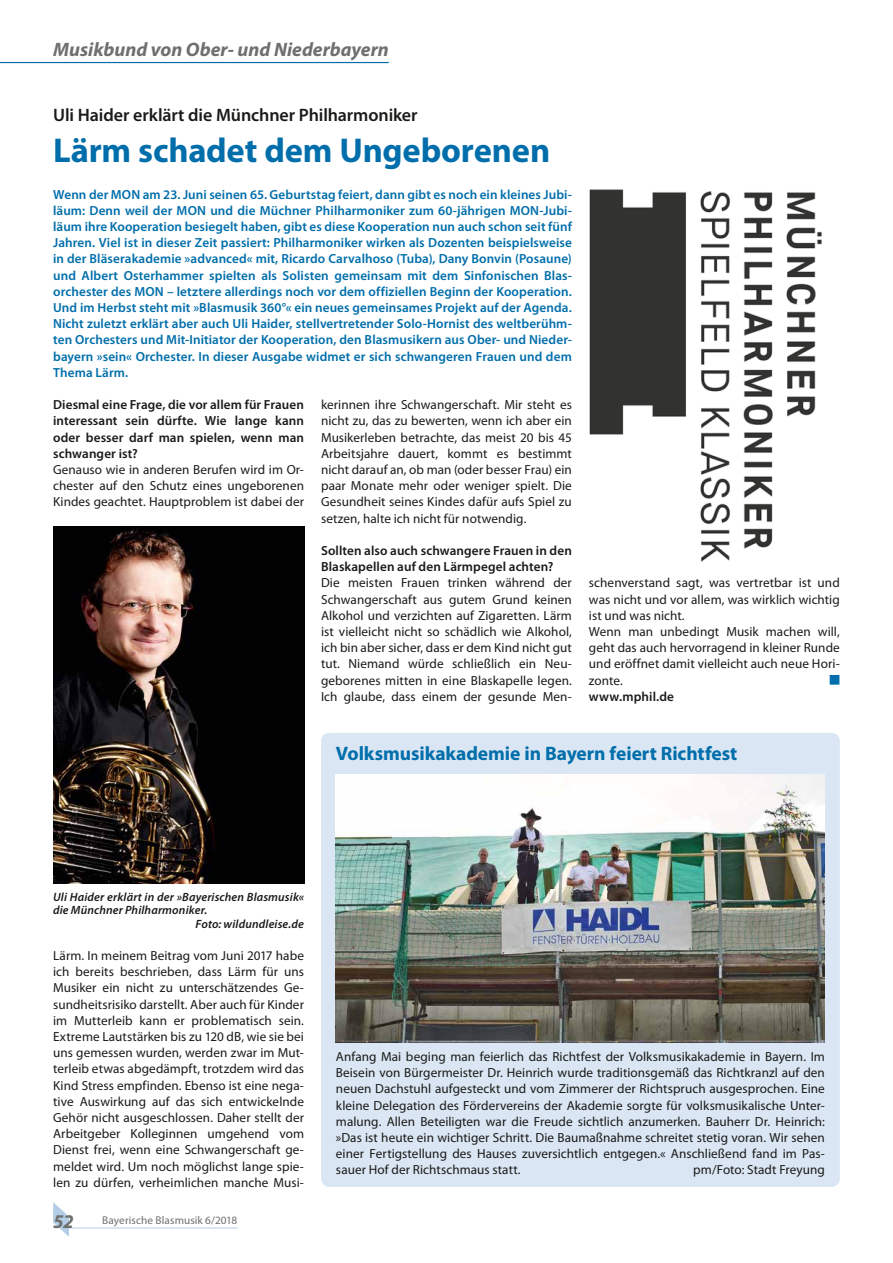
<style>
.page{position:relative;width:893px;height:1263px;background:#fff}
.page>*{position:absolute;margin:0;border:0;box-sizing:border-box;transform-origin:0 0}
.t1{font:700 34.5px "Myriad Pro";letter-spacing:-.005em;color:#006eab}
.t2{font:700 19.5px "Myriad Pro";letter-spacing:-.005em;color:#006eab}
.t3{font:italic 700 19.5px "Myriad Pro";color:#6f6f6e}
.t4{font:600 18px "Myriad Pro";letter-spacing:-.005em;color:#1a1a18}
.t5{font:13.2px/16.2px "Myriad Pro";letter-spacing:.005em;color:#1a1a18;text-align:justify}
.t6{font:600 13.2px/16.2px "Myriad Pro";letter-spacing:.005em;color:#006eab;text-align:justify}
.t7{font:600 13.2px/16.2px "Myriad Pro";letter-spacing:.005em;color:#1a1a18}
.t8{font:italic 600 12px "Myriad Pro";letter-spacing:.015em;color:#1a1a18}
.t9{font:11.25px "Myriad Pro";letter-spacing:.005em;color:#6f6f6e}
.t10{font:10.5px "Zapf Dingbats IT Cby BT";color:#006eab}
</style>
<div class="page">
<hr style="left:66px;top:1227px;width:171px;height:1px;background:#b4cde7">
<svg style="left:53px;top:1202px;width:16px;height:35px"></svg>
<hr style="left:0;top:62px;width:389px;height:1px;background:#006eab">
<img style="left:53px;top:526px;width:251px;height:357px">
<img style="left:589px;top:189px;width:233px;height:373px">
<div style="left:321px;top:733px;width:519px;height:454px;background:#dae6f3;border-radius:9px"></div>
<img style="left:336px;top:774px;width:489px;height:268px">
<h2 class="t3" style="left:53px;top:36px;width:337px">Musikbund von Ober- und Niederbayern</h2>
<h3 class="t4" style="left:53px;top:104px;width:366px">Uli Haider erklärt die Münchner Philharmoniker</h3>
<h1 class="t1" style="left:53px;top:128px;width:499px">Lärm schadet dem Ungeborenen</h1>
<p class="t6" style="left:53px;top:186px;width:520px">Wenn der MON am 23. Juni seinen 65. Geburtstag feiert, dann gibt es noch ein kleines Jubi&shy;läum: Denn weil der MON und die Müchner Philharmoniker zum 60-jährigen MON-Jubi&shy;läum ihre Kooperation besiegelt haben, gibt es diese Kooperation nun auch schon seit fünf Jahren. Viel ist in dieser Zeit passiert: Philharmoniker wirken als Dozenten beispielsweise in der Bläserakademie »advanced« mit, Ricardo Carvalhoso (Tuba), Dany Bonvin (Posaune) und Albert Osterhammer spielten als Solisten gemeinsam mit dem Sinfonischen Blas&shy;orchester des MON – letztere allerdings noch vor dem offiziellen Beginn der Kooperation.<br>Und im Herbst steht mit »Blasmusik 360°« ein neues gemeinsames Projekt auf der Agenda.<br>Nicht zuletzt erklärt aber auch Uli Haider, stellvertretender Solo-Hornist des weltberühm&shy;ten Orchesters und Mit-Initiator der Kooperation, den Blasmusikern aus Ober- und Nieder&shy;bayern »sein« Orchester. In dieser Ausgabe widmet er sich schwangeren Frauen und dem Thema Lärm.</p>
<p class="t5" style="left:321px;top:396px;width:252px">kerinnen ihre Schwangerschaft. Mir steht es nicht zu, das zu bewerten, wenn ich aber ein Musikerleben betrachte, das meist 20 bis 45<br>Arbeitsjahre dauert, kommt es bestimmt nicht darauf an, ob man (oder besser Frau) ein paar Monate mehr oder weniger spielt. Die Gesundheit seines Kindes dafür aufs Spiel zu setzen, halte ich nicht für notwendig.</p>
<p class="t7" style="left:321px;top:542px;width:252px">Sollten also auch schwangere Frauen in den<br>Blaskapellen auf den Lärmpegel achten?</p>
<p class="t5" style="left:321px;top:575px;width:252px">Die meisten Frauen trinken während der Schwangerschaft aus gutem Grund keinen Alkohol und verzichten auf Zigaretten. Lärm ist vielleicht nicht so schädlich wie Alkohol, ich bin aber sicher, dass er dem Kind nicht gut tut. Niemand würde schließlich ein Neu&shy;geborenes mitten in eine Blaskapelle legen.<br>Ich glaube, dass einem der gesunde Men-</p>
<p class="t5" style="left:589px;top:575px;width:252px;text-align:left">schenverstand sagt, was vertretbar ist und was nicht und vor allem, was wirklich wichtig ist und was nicht.<br>Wenn man unbedingt Musik machen will, geht das auch hervorragend in kleiner Runde und eröffnet damit vielleicht auch neue Hori&shy;zonte.</p>
<p class="t7" style="left:53px;top:396px;width:252px;text-align:justify">Diesmal eine Frage, die vor allem für Frauen interessant sein dürfte. Wie lange kann oder besser darf man spielen, wenn man schwanger ist?</p>
<p class="t5" style="left:53px;top:461px;width:252px">Genauso wie in anderen Berufen wird im Or&shy;chester auf den Schutz eines ungeborenen Kindes geachtet. Hauptproblem ist dabei der</p>
<p class="t10" style="left:829px;top:675px;width:12px">■</p>
<p class="t7" style="left:589px;top:688px;width:87px">www.mphil.de</p>
<h2 class="t2" style="left:336px;top:740px;width:403px">Volksmusikakademie in Bayern feiert Richtfest</h2>
<p class="t8" style="left:53px;top:889px;width:252px">Uli Haider erklärt in der »Bayerischen Blasmusik«</p>
<p class="t8" style="left:53px;top:902px;width:156px">die Münchner Philharmoniker.</p>
<p class="t8" style="left:196px;top:916px;width:110px">Foto: wildundleise.de</p>
<p class="t5" style="left:53px;top:947px;width:252px">Lärm. In meinem Beitrag vom Juni 2017 habe ich bereits beschrieben, dass Lärm für uns Musiker ein nicht zu unterschätzendes Ge&shy;sundheitsrisiko darstellt. Aber auch für Kinder im Mutterleib kann er problematisch sein.<br>Extreme Lautstärken bis zu 120 dB, wie sie bei uns gemessen wurden, werden zwar im Mut&shy;terleib etwas abgedämpft, trotzdem wird das Kind Stress empfinden. Ebenso ist eine nega&shy;tive Auswirkung auf das sich entwickelnde Gehör nicht ausgeschlossen. Daher stellt der Arbeitgeber Kolleginnen umgehend vom Dienst frei, wenn eine Schwangerschaft ge&shy;meldet wird. Um noch möglichst lange spie&shy;len zu dürfen, verheimlichen manche Musi-</p>
<h2 class="t3" style="left:53px;top:1208px;width:22px">52</h2>
<p class="t9" style="left:102px;top:1213px;width:137px">Bayerische Blasmusik 6/2018</p>
<p class="t5" style="left:336px;top:1048px;width:490px">Anfang Mai beging man feierlich das Richtfest der Volksmusikakademie in Bayern. Im Beisein von Bürgermeister Dr. Heinrich wurde traditionsgemäß das Richtkranzl auf den neuen Dachstuhl aufgesteckt und vom Zimmerer der Richtspruch ausgesprochen. Eine kleine Delegation des Fördervereins der Akademie sorgte für volksmusikalische Unter&shy;malung. Allen Beteiligten war die Freude sichtlich anzumerken. Bauherr Dr. Heinrich: »Das ist heute ein wichtiger Schritt. Die Baumaßnahme schreitet stetig voran. Wir sehen einer Fertigstellung des Hauses zuversichtlich entgegen.« Anschließend fand im Pas&shy;sauer Hof der Richtschmaus statt.</p>
<p class="t5" style="left:693px;top:1161px;width:133px">pm/Foto: Stadt Freyung</p>
</div>
